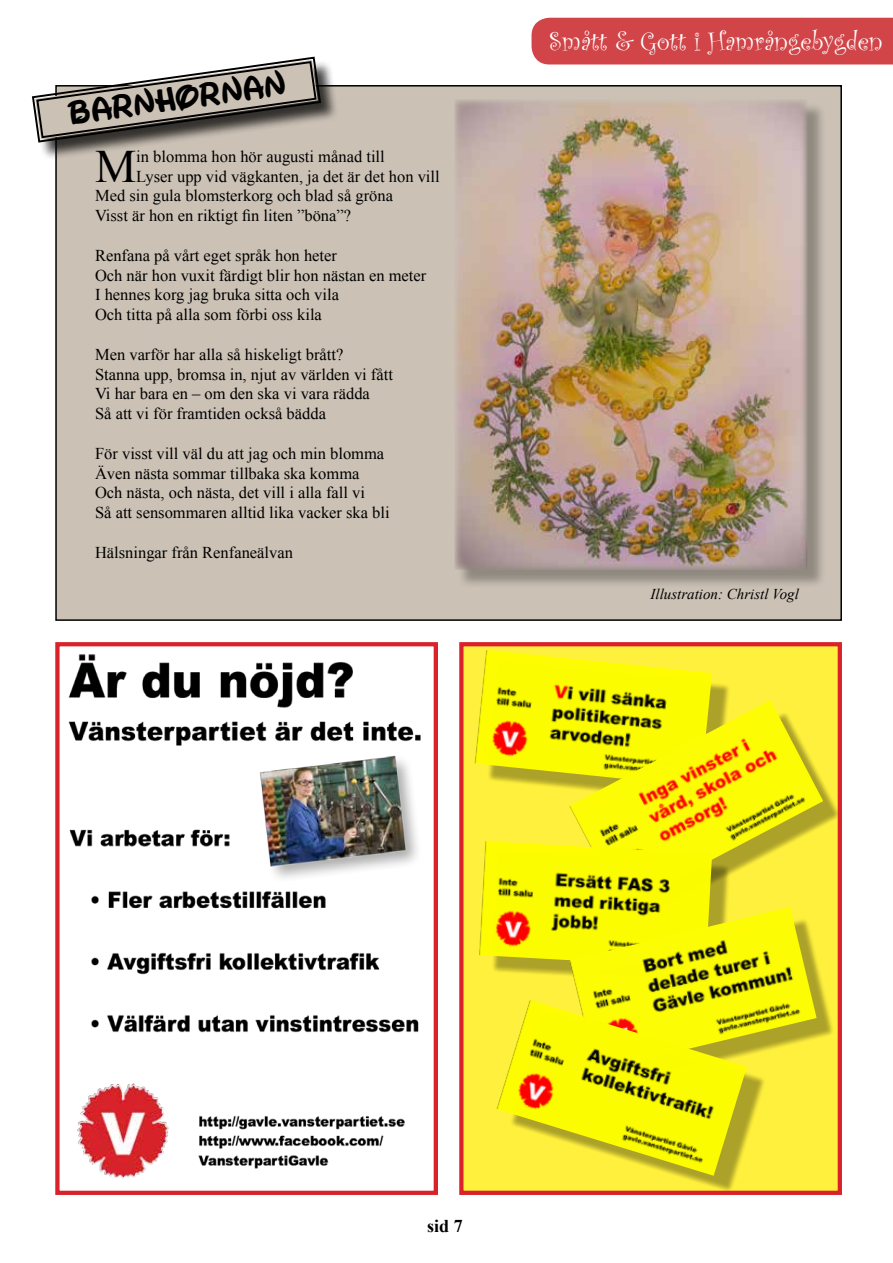
<style>
.page{position:relative;width:893px;height:1263px;background:#fff}
.page>*{position:absolute;margin:0;border:0;box-sizing:border-box;transform-origin:0 0}
.t1{font:46.35px "Times New Roman";color:#000}
.t2{font:700 33.45px "Waltograph UI";color:#000}
.t3{font:27px "Curlz";color:#fff}
.t4{font:700 18px "Times New Roman";color:#000}
.t5{font:16.5px/19.8px "Times New Roman";color:#000}
.t6{font:italic 15px "Times New Roman";color:#000}
</style>
<div class="page">
<div style="left:531px;top:18px;width:362px;height:46px;background:#d14549"></div>
<div style="left:461px;top:644px;width:379px;height:549px;background:#fff03d"></div>
<img style="left:475px;top:650px;width:237px;height:137px">
<img style="left:561px;top:690px;width:276px;height:135px">
<img style="left:569px;top:700px;width:254px;height:166px">
<img style="left:493px;top:837px;width:254px;height:138px">
<img style="left:479px;top:841px;width:233px;height:127px">
<img style="left:563px;top:900px;width:270px;height:138px">
<img style="left:569px;top:907px;width:248px;height:139px">
<img style="left:563px;top:993px;width:222px;height:197px">
<img style="left:496px;top:1000px;width:251px;height:176px">
<div style="left:459px;top:642px;width:383px;height:553px;border:4px solid #d9222a"></div>
<img style="left:68px;top:654px;width:353px;height:525px">
<div style="left:55px;top:642px;width:383px;height:553px;border:4px solid #d9222a"></div>
<div style="left:56px;top:86px;width:785px;height:534px;background:#cbc1b5"></div>
<div style="left:457px;top:102px;width:369px;height:486px;background:#000;opacity:.29"></div>
<img style="left:455px;top:100px;width:352px;height:470px">
<div style="left:35px;top:60px;width:304px;height:101px;background:#000;opacity:.75"></div>
<svg style="left:31px;top:56px;width:291px;height:88px"></svg>
<h2 class="t2" style="left:64px;top:94px;width:223px;rotate:-8deg">BARNHÖRNAN</h2>
<h1 class="t1" style="left:95px;top:133px;width:43px">M</h1>
<p class="t5" style="left:136px;top:146px;width:250px">in blomma hon hör augusti månad till</p>
<p class="t5" style="left:136px;top:166px;width:305px">Lyser upp vid vägkanten, ja det är det hon vill</p>
<p class="t5" style="left:95px;top:185px;width:300px">Med sin gula blomsterkorg och blad så gröna</p>
<p class="t5" style="left:95px;top:205px;width:258px">Visst är hon en riktigt fin liten ”böna”?</p>
<p class="t5" style="left:95px;top:245px;width:333px">Renfana på vårt eget språk hon heter<br>Och när hon vuxit färdigt blir hon nästan en meter I hennes korg jag bruka sitta och vila<br>Och titta på alla som förbi oss kila</p>
<p class="t5" style="left:95px;top:344px;width:299px">Men varför har alla så hiskeligt brått?<br>Stanna upp, bromsa in, njut av världen vi fått Vi har bara en – om den ska vi vara rädda<br>Så att vi för framtiden också bädda</p>
<p class="t5" style="left:95px;top:443px;width:296px">För visst vill väl du att jag och min blomma Även nästa sommar tillbaka ska komma Och nästa, och nästa, det vill i alla fall vi<br>Så att sensommaren alltid lika vacker ska bli</p>
<p class="t5" style="left:95px;top:542px;width:199px">Hälsningar från Renfaneälvan</p>
<h3 class="t3" style="left:549px;top:22px;width:336px">Smått &amp; Gott i Hamrångebygden</h3>
<p class="t6" style="left:651px;top:584px;width:150px">Illustration: Christl Vogl</p>
<p class="t4" style="left:427px;top:1213px;width:37px">sid 7</p>
</div>
